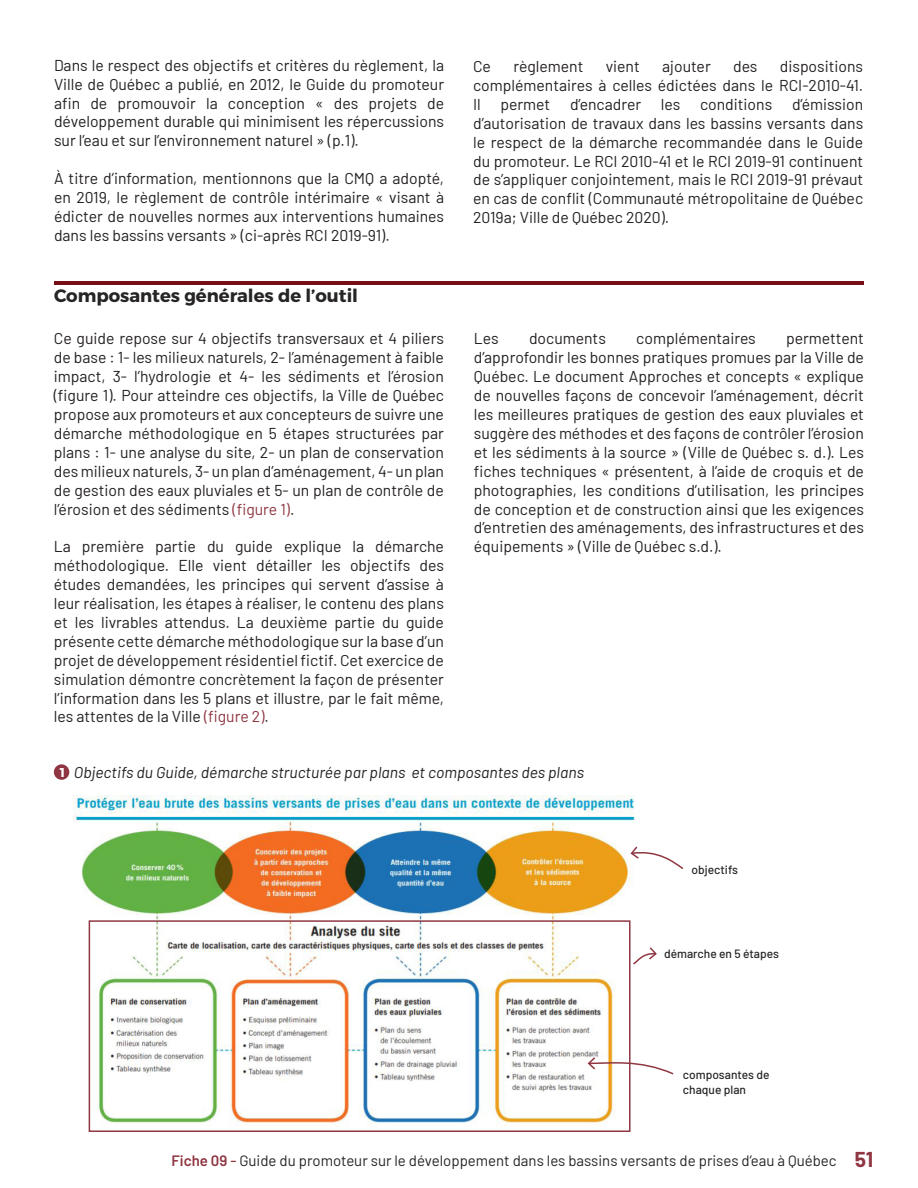
<style>
.page{position:relative;width:918px;height:1188px;background:#fff}
.page>*{position:absolute;margin:0;border:0;box-sizing:border-box;transform-origin:0 0}
._1_Titre_de_l_outil{font:700 21px "Barlow";color:#8f3642}
.Sous-titre_fiche{font:700 18px "Montserrat";color:#272425}
._1_Titre_de_l_outil-2{font:15.75px/18.9px "Barlow";color:#231f20;text-align:justify}
.texte_contenu{font:15.75px/18.9px "Barlow";color:#231f20;text-align:justify}
.Titre_de_Figure{font:italic 15.75px "Barlow";color:#231f20}
._1_Titre_de_l_outil-3{font:15px "Barlow";color:#272425}
._1_Titre_de_l_outil-4{font:700 12.75px "Montserrat";color:#fff}
.texte_sous_les_figur{font:500 12px/14.4px "Barlow";color:#272425}
.s1{color:#8f3642}
.s2{font-weight:600;color:#8f3642}
.s3{font-weight:500;color:#8f3642}
</style>
<div class="page">
<div style="left:54px;top:764px;width:15px;height:16px;background:#8f3642;border-radius:50%"></div>
<img style="left:74px;top:796px;width:561px;height:336px">
<svg style="left:587px;top:1056px;width:87px;height:20px"></svg>
<div style="left:89px;top:920px;width:542px;height:212px;border:2px solid #8f3642"></div>
<svg style="left:631px;top:946px;width:26px;height:20px"></svg>
<svg style="left:629px;top:845px;width:55px;height:26px"></svg>
<hr style="left:54px;top:281px;width:810px;height:4px;background:#750e16">
<p class="texte_contenu" style="left:54px;top:54px;width:392px">Dans le respect des objectifs et critères du règlement, la Ville de Québec a publié, en 2012, le Guide du promoteur afin de promouvoir la conception « des projets de développement durable qui minimisent les répercussions sur l’eau et sur l’environnement naturel » (p.1).</p>
<p class="texte_contenu" style="left:54px;top:168px;width:392px">À titre d’information, mentionnons que la CMQ a adopté, en 2019, le règlement de contrôle intérimaire « visant à édicter de nouvelles normes aux interventions humaines dans les bassins versants » (ci-après RCI 2019-91).</p>
<p class="Sous-titre_fiche" style="left:54px;top:285px;width:306px">Composantes générales de l’outil</p>
<p class="_1_Titre_de_l_outil-2" style="left:54px;top:328px;width:392px">Ce guide repose sur 4 objectifs transversaux et 4 piliers de base : 1- les milieux naturels, 2- l’aménagement à faible impact, 3- l’hydrologie et 4- les sédiments et l’érosion (figure 1). Pour atteindre ces objectifs, la Ville de Québec propose aux promoteurs et aux concepteurs de suivre une démarche méthodologique en 5 étapes structurées par plans : 1- une analyse du site, 2- un plan de conservation des milieux naturels, 3- un plan d’aménagement, 4- un plan de gestion des eaux pluviales et 5- un plan de contrôle de l’érosion et des sédiments <span class="s1">(figure 1)</span>.</p>
<p class="_1_Titre_de_l_outil-2" style="left:54px;top:536px;width:392px">La première partie du guide explique la démarche méthodologique. Elle vient détailler les objectifs des études demandées, les principes qui servent d’assise à leur réalisation, les étapes à réaliser, le contenu des plans et les livrables attendus. La deuxième partie du guide présente cette démarche méthodologique sur la base d’un projet de développement résidentiel fictif. Cet exercice de simulation démontre concrètement la façon de présenter l’information dans les 5 plans et illustre, par le fait même, les attentes de la Ville <span class="s1">(figure 2)</span>.</p>
<p class="texte_contenu" style="left:473px;top:56px;width:392px;text-indent:307px">dispositions complémentaires à celles édictées dans le RCI-2010-41.<br>Il</p>
<p class="texte_contenu" style="left:473px;top:56px;width:19px">Ce</p>
<p class="texte_contenu" style="left:513px;top:56px;width:72px">règlement</p>
<p class="texte_contenu" style="left:606px;top:56px;width:36px">vient</p>
<p class="texte_contenu" style="left:662px;top:56px;width:50px">ajouter</p>
<p class="texte_contenu" style="left:733px;top:56px;width:26px">des</p>
<p class="texte_contenu" style="left:473px;top:94px;width:392px;text-indent:319px">d’émission d’autorisation de travaux dans les bassins versants dans le respect de la démarche recommandée dans le Guide du promoteur. Le RCI 2010-41 et le RCI 2019-91 continuent de s’appliquer conjointement, mais le RCI 2019-91 prévaut en cas de conflit (Communauté métropolitaine de Québec 2019a; Ville de Québec 2020).</p>
<p class="texte_contenu" style="left:501px;top:94px;width:51px">permet</p>
<p class="texte_contenu" style="left:570px;top:94px;width:73px">d’encadrer</p>
<p class="texte_contenu" style="left:661px;top:94px;width:21px">les</p>
<p class="texte_contenu" style="left:700px;top:94px;width:74px">conditions</p>
<p class="_1_Titre_de_l_outil-2" style="left:474px;top:328px;width:26px">Les</p>
<p class="_1_Titre_de_l_outil-2" style="left:529px;top:328px;width:78px">documents</p>
<p class="_1_Titre_de_l_outil-2" style="left:636px;top:328px;width:121px">complémentaires</p>
<p class="_1_Titre_de_l_outil-2" style="left:474px;top:328px;width:392px;text-indent:312px">permettent d’approfondir les bonnes pratiques promues par la Ville de Québec. Le document Approches et concepts « explique de nouvelles façons de concevoir l’aménagement, décrit les meilleures pratiques de gestion des eaux pluviales et suggère des méthodes et des façons de contrôler l’érosion et les sédiments à la source » (Ville de Québec s. d.). Les fiches techniques « présentent, à l’aide de croquis et de photographies, les conditions d’utilisation, les principes de conception et de construction ainsi que les exigences d’entretien des aménagements, des infrastructures et des équipements » (Ville de Québec s.d.).</p>
<p class="_1_Titre_de_l_outil-4" style="left:60px;top:764px;width:7px">1</p>
<p class="Titre_de_Figure" style="left:74px;top:761px;width:512px">Objectifs du Guide, démarche structurée par plans et composantes des plans</p>
<p class="texte_sous_les_figur" style="left:692px;top:861px;width:48px">objectifs</p>
<p class="texte_sous_les_figur" style="left:664px;top:946px;width:116px">démarche en 5 étapes</p>
<p class="texte_sous_les_figur" style="left:683px;top:1067px;width:88px">composantes de chaque plan</p>
<p class="_1_Titre_de_l_outil-3" style="left:172px;top:1149px;width:667px"><span class="s2">Fiche 09</span> <span class="s3">-</span> Guide du promoteur sur le développement dans les bassins versants de prises d’eau à Québec</p>
<p class="_1_Titre_de_l_outil" style="left:855px;top:1144px;width:20px">51</p>
</div>
